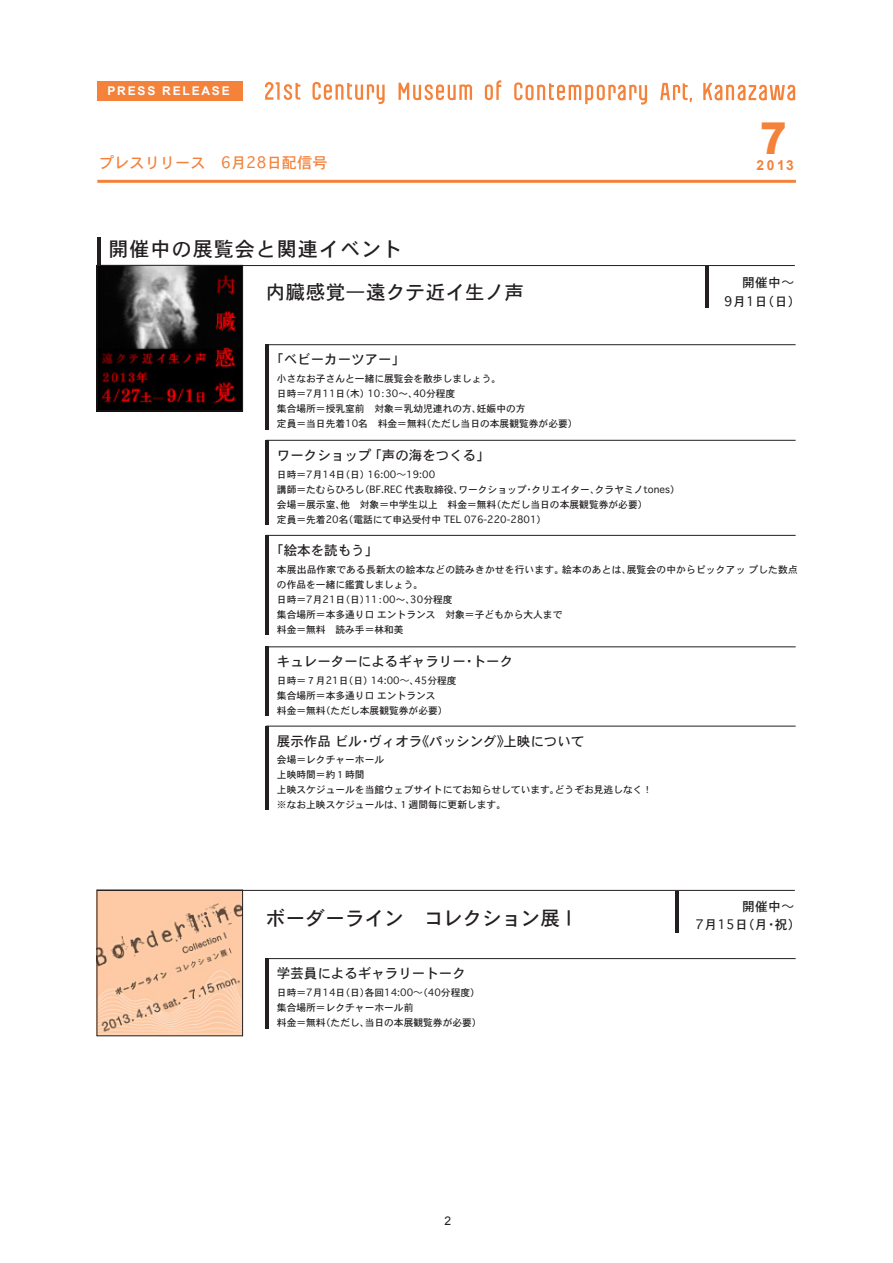
<style>
.page{position:relative;width:893px;height:1263px;background:#fff}
.page>*{position:absolute;margin:0;border:0;box-sizing:border-box;transform-origin:0 0}
.t1{font:900 43.95px "Arial";color:#f4823b;scale:.9 1}
.t2{font:20.1px "Osaka";letter-spacing:.05em;color:#231f20}
.t3{font:19.5px "Osaka";letter-spacing:.01em;color:#231f20}
.t4{font:15.3px "Osaka";color:#f4823b}
.t5{font:700 13.8px "Arial";color:#f4823b}
.t6{font:13.5px "Osaka";color:#231f20}
.t7{font:12.75px "Osaka";letter-spacing:.025em;color:#231f20}
.t8{font:700 12px "Arial";letter-spacing:.15em;color:#fff}
.t9{font:12px "Arial";color:#231f20}
.t10{font:9.75px/15px "Osaka";color:#231f20}
.s1{font-family:"Koz Go Pro"}
</style>
<div class="page">
<img style="left:99px;top:892px;width:142px;height:142px">
<hr style="left:676px;top:891px;width:3px;height:41px;background:#231f20">
<hr style="left:97px;top:890px;width:698px;height:1px;background:#231f20">
<div style="left:97px;top:890px;width:146px;height:146px;border:1px solid #231f20"></div>
<hr style="left:266px;top:958px;width:530px;height:1px;background:#231f20">
<hr style="left:266px;top:958px;width:3px;height:71px;background:#231f20">
<hr style="left:97px;top:265px;width:698px;height:1px;background:#231f20">
<img style="left:99px;top:267px;width:142px;height:142px">
<hr style="left:705px;top:266px;width:4px;height:41px;background:#231f20">
<div style="left:97px;top:265px;width:146px;height:146px;border:1px solid #231f20"></div>
<hr style="left:266px;top:647px;width:530px;height:1px;background:#231f20">
<hr style="left:266px;top:647px;width:3px;height:69px;background:#231f20">
<hr style="left:266px;top:535px;width:530px;height:1px;background:#231f20">
<hr style="left:266px;top:535px;width:3px;height:100px;background:#231f20">
<hr style="left:266px;top:440px;width:530px;height:1px;background:#231f20">
<hr style="left:266px;top:440px;width:3px;height:85px;background:#231f20">
<hr style="left:266px;top:344px;width:530px;height:1px;background:#231f20">
<hr style="left:266px;top:345px;width:3px;height:85px;background:#231f20">
<hr style="left:266px;top:726px;width:530px;height:1px;background:#231f20">
<hr style="left:266px;top:726px;width:3px;height:83px;background:#231f20">
<hr style="left:97px;top:237px;width:3px;height:28px;background:#231f20">
<svg style="left:312px;top:82px;width:73px;height:22px"></svg>
<svg style="left:265px;top:82px;width:35px;height:18px"></svg>
<svg style="left:485px;top:80px;width:16px;height:20px"></svg>
<svg style="left:398px;top:83px;width:74px;height:17px"></svg>
<svg style="left:660px;top:83px;width:32px;height:19px"></svg>
<svg style="left:514px;top:82px;width:133px;height:23px"></svg>
<svg style="left:703px;top:83px;width:92px;height:17px"></svg>
<div style="left:97px;top:81px;width:146px;height:19px;background:#f4823b"></div>
<hr style="left:97px;top:180px;width:699px;height:3px;background:#f4823b">
<p class="t8" style="left:107px;top:83px;width:124px">PRESS RELEASE</p>
<p class="t4" style="left:99px;top:153px;width:230px">プレスリリース　6月28日配信号</p>
<p class="t2" style="left:109px;top:236px;width:295px">開催中の展覧会と関連イベント</p>
<p class="t3" style="left:266px;top:279px;width:260px">内臓感覚—遠クテ近イ生ノ声</p>
<p class="t6" style="left:270px;top:351px;width:136px">「ベビーカーツアー」</p>
<p class="t10" style="left:277px;top:371px;width:302px">小さなお子さんと一緒に展覧会を散歩しましょう。<br>日時＝7月11日（木）10：30〜、40分程度<br>集合場所＝授乳室前　対象＝乳幼児連れの方、妊娠中の方<br>定員＝当日先着10名　料金＝無料（ただし当日の本展観覧券が必要）</p>
<p class="t6" style="left:277px;top:446px;width:214px">ワークショップ 「声の海をつくる」</p>
<p class="t10" style="left:277px;top:466px;width:404px">日時＝7月14日（日）16:00<span class="s1">～</span>19:00<br>講師＝たむらひろし（BF.REC 代表取締役、ワークショップ・クリエイター、クラヤミノtones）会場＝展示室、他　対象＝中学生以上　料金＝無料（ただし当日の本展観覧券が必要）<br>定員＝先着20名（電話にて申込受付中 TEL 076-220-2801）</p>
<p class="t1" style="left:760px;top:106px;width:31px">7</p>
<p class="t5" style="left:756px;top:156px;width:39px">2013</p>
<p class="t7" style="left:742px;top:274px;width:53px">開催中<span class="s1">～</span></p>
<p class="t7" style="left:724px;top:293px;width:78px">9月1日（日）</p>
<p class="t6" style="left:270px;top:541px;width:109px">「絵本を読もう」</p>
<p class="t10" style="left:277px;top:561px;width:522px">本展出品作家である長新太の絵本などの読みきかせを行います。絵本のあとは、展覧会の中からピックアッ プした数点の作品を一緒に鑑賞しましょう。<br>日時＝7月21日（日）11：00〜、30分程度<br>集合場所＝本多通り口 エントランス　対象＝子どもから大人まで<br>料金＝無料　読み手＝林和美</p>
<p class="t6" style="left:277px;top:653px;width:238px">キュレーターによるギャラリー・トーク</p>
<p class="t10" style="left:277px;top:673px;width:181px">日時＝７月21日（日）14:00<span class="s1">～</span>、45分程度集合場所＝本多通り口 エントランス<br>料金＝無料（ただし本展観覧券が必要）</p>
<p class="t6" style="left:277px;top:732px;width:309px">展示作品 ビル・ヴィオラ《パッシング》上映について</p>
<p class="t10" style="left:277px;top:752px;width:377px">会場＝レクチャーホール<br>上映時間＝約１時間<br>上映スケジュールを当館ウェブサイトにてお知らせしています。どうぞお見逃しなく！※なお上映スケジュールは、１週間毎に更新します。</p>
<p class="t7" style="left:742px;top:898px;width:53px">開催中<span class="s1">～</span></p>
<p class="t3" style="left:266px;top:905px;width:314px">ボーダーライン　コレクション展Ⅰ</p>
<p class="t7" style="left:696px;top:916px;width:106px">7月15日（月・祝）</p>
<p class="t6" style="left:277px;top:964px;width:190px">学芸員によるギャラリートーク</p>
<p class="t10" style="left:277px;top:985px;width:206px">日時＝7月14日（日）各回14:00<span class="s1">～</span>（40分程度）集合場所＝レクチャーホール前<br>料金＝無料（ただし、当日の本展観覧券が必要）</p>
<p class="t9" style="left:444px;top:1213px;width:8px">2</p>
</div>
